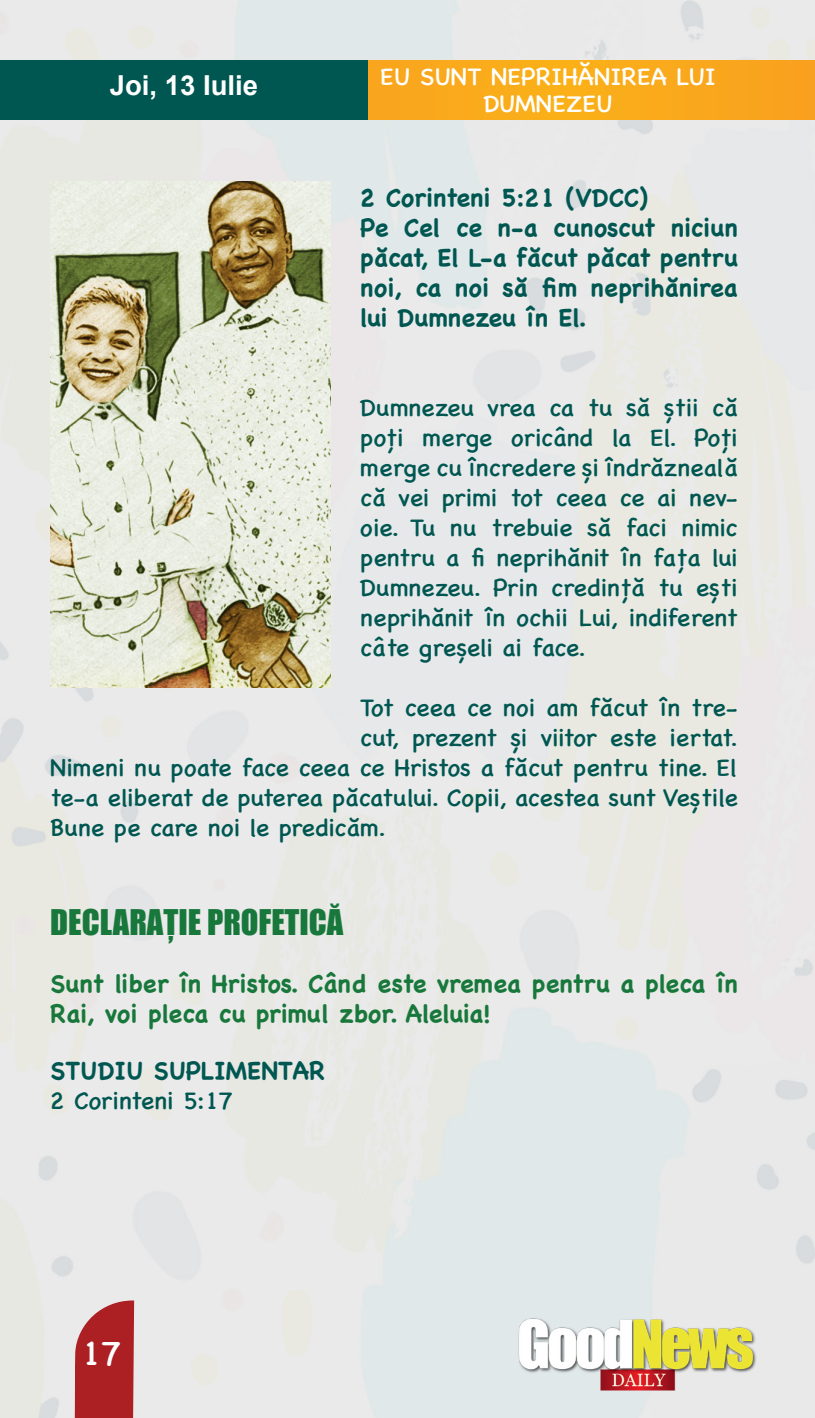
<style>
.page{position:relative;width:815px;height:1418px;background:#fff}
.page>*{position:absolute;margin:0;border:0;box-sizing:border-box;transform-origin:0 0}
.t1{font:35px "Chalkboard SE";color:#fff}
.t2{font:32.5px "Impact";color:#18783c}
.t3{font:700 27.5px "Arial";color:#fff}
.t4{font:25px/30px "Chalkboard SE";color:#005752;text-align:justify}
.t5{font:700 25px/30px "Chalkboard SE";color:#005752;text-align:justify}
.t6{font:700 25px/30px "Chalkboard SE";color:#18783c}
.t7{font:25px/27.5px "Chalkboard SE";color:#fff;text-align:center}
</style>
<div class="page">
<img style="left:0;top:0;width:815px;height:1417px">
<div style="left:139px;top:60px;width:676px;height:60px;background:#faa91c"></div>
<div style="left:0;top:60px;width:368px;height:60px;background:#005752"></div>
<svg style="left:73px;top:1300px;width:61px;height:117px"></svg>
<img style="left:516px;top:1316px;width:243px;height:76px">
<img style="left:50px;top:181px;width:280px;height:506px">
<p class="t3" style="left:110px;top:68px;width:150px">Joi, 13 Iulie</p>
<p class="t7" style="left:380px;top:61px;width:337px">EU SUNT NEPRIHĂNIREA LUI<br>DUMNEZEU</p>
<p class="t5" style="left:360px;top:182px;width:289px">2 Corinteni 5:21 (VDCC)</p>
<p class="t5" style="left:360px;top:212px;width:379px">Pe Cel ce n-a cunoscut niciun păcat, El L-a făcut păcat pentru noi, ca noi să fim neprihănirea lui Dumnezeu în El.</p>
<p class="t4" style="left:360px;top:391px;width:379px">Dumnezeu vrea ca tu să știi că poți merge oricând la El. Poți merge cu încredere și îndrăzneală că vei primi tot ceea ce ai nev&shy;oie. Tu nu trebuie să faci nimic pentru a fi neprihănit în fața lui Dumnezeu. Prin credință tu ești neprihănit în ochii Lui, indiferent câte greșeli ai face.</p>
<p class="t4" style="left:360px;top:691px;width:379px">Tot ceea ce noi am făcut în tre-</p>
<p class="t4" style="left:360px;top:721px;width:379px">cut, prezent și viitor este iertat.</p>
<p class="t4" style="left:50px;top:751px;width:689px">Nimeni nu poate face ceea ce Hristos a făcut pentru tine. El</p>
<p class="t4" style="left:50px;top:781px;width:689px">te-a eliberat de puterea păcatului. Copii, acestea sunt Veștile</p>
<p class="t4" style="left:50px;top:811px;width:337px">Bune pe care noi le predicăm.</p>
<p class="t2" style="left:50px;top:897px;width:295px">DECLARAȚIE PROFETICĂ</p>
<p class="t6" style="left:50px;top:968px;width:689px">Sunt liber în Hristos. Când este vremea pentru a pleca în<br>Rai, voi pleca cu primul zbor. Aleluia!</p>
<p class="t5" style="left:50px;top:1055px;width:277px">STUDIU SUPLIMENTAR</p>
<p class="t4" style="left:50px;top:1084px;width:184px">2 Corinteni 5:17</p>
<h1 class="t1" style="left:82px;top:1322px;width:41px">17</h1>
</div>
